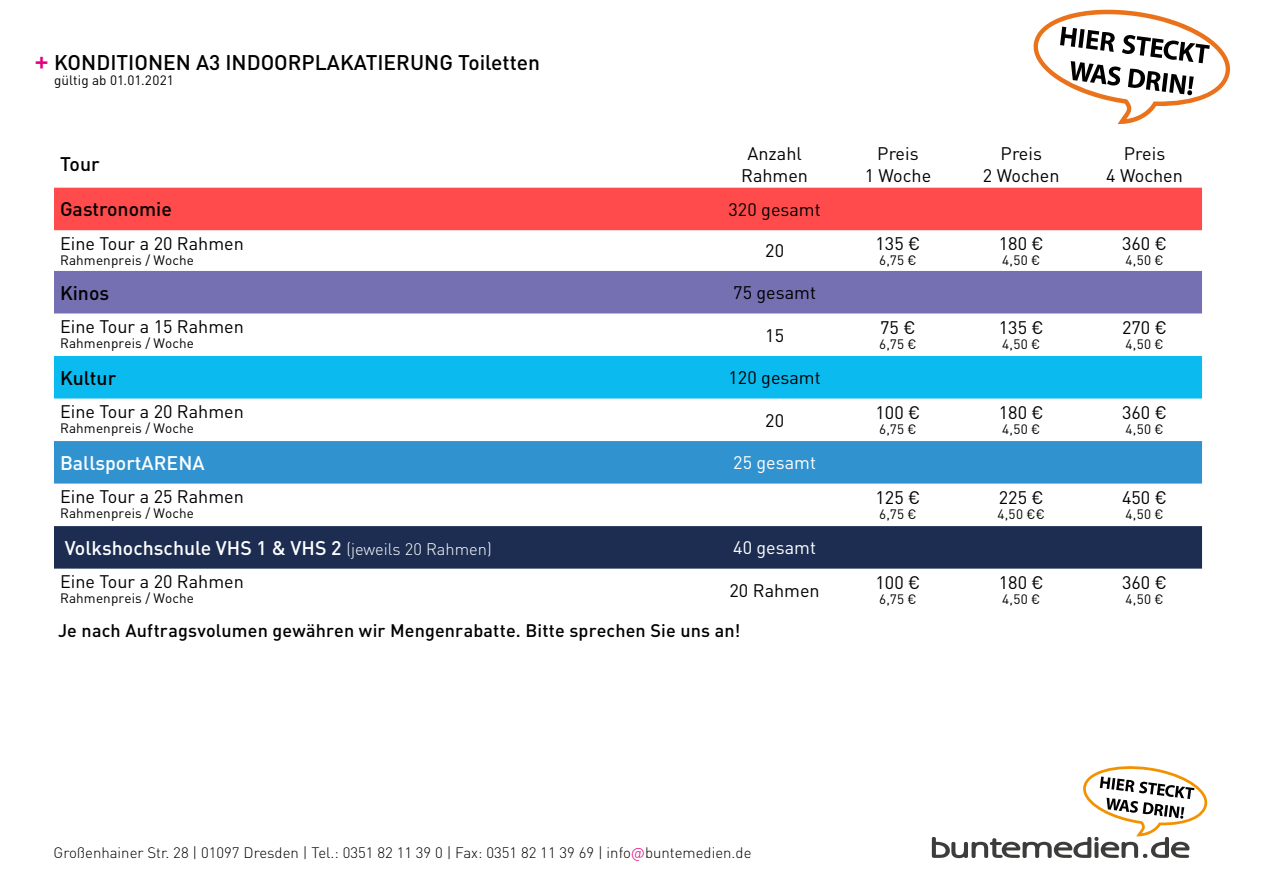
<style>
.page{position:relative;width:1263px;height:893px;background:#fff}
.page>*{position:absolute;margin:0;border:0;box-sizing:border-box;transform-origin:0 0}
.t1{font:500 27px "DIN Pro";color:#e6007d}
.t2{font:500 21px "DIN Pro";color:#000}
.t3{font:500 19.5px "DIN Pro";color:#fff}
.t4{font:500 19.5px "DIN Pro";color:#000}
.t5{font:18px/21.6px "DIN Pro";color:#000;text-align:center}
.t6{font:500 18px "DIN Pro";letter-spacing:.005em;color:#000}
.t7{font:18px "DIN Pro";color:#fff}
.t8{font:300 15px "DIN Pro";color:#000}
.t9{font:13.5px "DIN Pro";letter-spacing:.01em;color:#000}
.s1{font-weight:300;font-size:16.5px}
.s2{color:#e6007d}
</style>
<div class="page">
<svg style="left:932px;top:766px;width:276px;height:92px"></svg>
<div style="left:54px;top:188px;width:1148px;height:42px;background:#ff4b4b"></div>
<div style="left:54px;top:271px;width:1148px;height:42px;background:#7470b2"></div>
<div style="left:54px;top:356px;width:1148px;height:42px;background:#0bbbef"></div>
<div style="left:54px;top:441px;width:1148px;height:43px;background:#3192d0"></div>
<div style="left:54px;top:526px;width:1148px;height:43px;background:#1c2d51"></div>
<svg style="left:1033px;top:9px;width:198px;height:116px"></svg>
<p class="t2" style="left:54px;top:48px;width:488px">KONDITIONEN A3 INDOORPLAKATIERUNG Toiletten</p>
<p class="t9" style="left:54px;top:71px;width:121px">gültig ab 01.01.2021</p>
<h1 class="t1" style="left:34px;top:42px;width:16px">+</h1>
<p class="t4" style="left:60px;top:151px;width:41px">Tour</p>
<p class="t5" style="left:741px;top:142px;width:68px">Anzahl<br>Rahmen</p>
<p class="t5" style="left:865px;top:142px;width:68px">Preis<br>1 Woche</p>
<p class="t5" style="left:983px;top:142px;width:78px">Preis<br>2 Wochen</p>
<p class="t5" style="left:1106px;top:142px;width:78px">Preis<br>4 Wochen</p>
<p class="t4" style="left:60px;top:196px;width:113px">Gastronomie</p>
<p class="t5" style="left:728px;top:198px;width:94px">320 gesamt</p>
<p class="t5" style="left:60px;top:232px;width:185px">Eine Tour a 20 Rahmen</p>
<p class="t9" style="left:60px;top:251px;width:136px">Rahmenpreis / Woche</p>
<p class="t5" style="left:875px;top:232px;width:46px">135 €</p>
<p class="t9" style="left:879px;top:251px;width:39px">6,75 €</p>
<p class="t5" style="left:1122px;top:232px;width:46px">360 €</p>
<p class="t9" style="left:1125px;top:251px;width:40px">4,50 €</p>
<p class="t5" style="left:999px;top:232px;width:46px">180 €</p>
<p class="t9" style="left:1002px;top:251px;width:40px">4,50 €</p>
<p class="t5" style="left:765px;top:239px;width:20px">20</p>
<p class="t4" style="left:60px;top:279px;width:51px">Kinos</p>
<p class="t5" style="left:733px;top:281px;width:84px">75 gesamt</p>
<p class="t5" style="left:60px;top:315px;width:185px">Eine Tour a 15 Rahmen</p>
<p class="t9" style="left:60px;top:334px;width:136px">Rahmenpreis / Woche</p>
<p class="t5" style="left:765px;top:324px;width:20px">15</p>
<p class="t4" style="left:60px;top:364px;width:58px">Kultur</p>
<p class="t5" style="left:728px;top:366px;width:94px">120 gesamt</p>
<p class="t5" style="left:60px;top:400px;width:185px">Eine Tour a 20 Rahmen</p>
<p class="t9" style="left:60px;top:419px;width:136px">Rahmenpreis / Woche</p>
<p class="t5" style="left:765px;top:409px;width:20px">20</p>
<p class="t3" style="left:60px;top:449px;width:146px">BallsportARENA</p>
<p class="t7" style="left:733px;top:450px;width:84px">25 gesamt</p>
<p class="t5" style="left:60px;top:485px;width:185px">Eine Tour a 25 Rahmen</p>
<p class="t9" style="left:60px;top:504px;width:136px">Rahmenpreis / Woche</p>
<p class="t3" style="left:65px;top:534px;width:429px">Volkshochschule VHS 1 &amp; VHS 2 <span class="s1">(jeweils 20 Rahmen)</span></p>
<p class="t7" style="left:733px;top:535px;width:84px">40 gesamt</p>
<p class="t5" style="left:60px;top:570px;width:185px">Eine Tour a 20 Rahmen</p>
<p class="t9" style="left:60px;top:589px;width:136px">Rahmenpreis / Woche</p>
<p class="t5" style="left:729px;top:579px;width:92px">20 Rahmen</p>
<p class="t6" style="left:58px;top:618px;width:684px">Je nach Auftragsvolumen gewähren wir Mengenrabatte. Bitte sprechen Sie uns an!</p>
<p class="t5" style="left:880px;top:316px;width:37px">75 €</p>
<p class="t9" style="left:879px;top:335px;width:39px">6,75 €</p>
<p class="t5" style="left:875px;top:401px;width:46px">100 €</p>
<p class="t9" style="left:879px;top:420px;width:39px">6,75 €</p>
<p class="t5" style="left:875px;top:486px;width:46px">125 €</p>
<p class="t9" style="left:879px;top:505px;width:39px">6,75 €</p>
<p class="t5" style="left:875px;top:571px;width:46px">100 €</p>
<p class="t9" style="left:879px;top:590px;width:39px">6,75 €</p>
<p class="t5" style="left:999px;top:316px;width:46px">135 €</p>
<p class="t9" style="left:1002px;top:335px;width:40px">4,50 €</p>
<p class="t5" style="left:1122px;top:316px;width:46px">270 €</p>
<p class="t9" style="left:1125px;top:335px;width:40px">4,50 €</p>
<p class="t5" style="left:999px;top:401px;width:46px">180 €</p>
<p class="t9" style="left:1002px;top:420px;width:40px">4,50 €</p>
<p class="t5" style="left:1122px;top:401px;width:46px">360 €</p>
<p class="t9" style="left:1125px;top:420px;width:40px">4,50 €</p>
<p class="t5" style="left:999px;top:486px;width:46px">225 €</p>
<p class="t9" style="left:997px;top:505px;width:49px">4,50 €€</p>
<p class="t5" style="left:1122px;top:486px;width:46px">450 €</p>
<p class="t9" style="left:1125px;top:505px;width:40px">4,50 €</p>
<p class="t5" style="left:999px;top:571px;width:46px">180 €</p>
<p class="t9" style="left:1002px;top:590px;width:40px">4,50 €</p>
<p class="t5" style="left:1122px;top:571px;width:46px">360 €</p>
<p class="t9" style="left:1125px;top:590px;width:40px">4,50 €</p>
<p class="t8" style="left:54px;top:842px;width:699px">Großenhainer Str. 28 | 01097 Dresden | Tel.: 0351 82 11 39 0 | Fax: 0351 82 11 39 69 | info<span class="s2">@</span>buntemedien.de</p>
</div>
